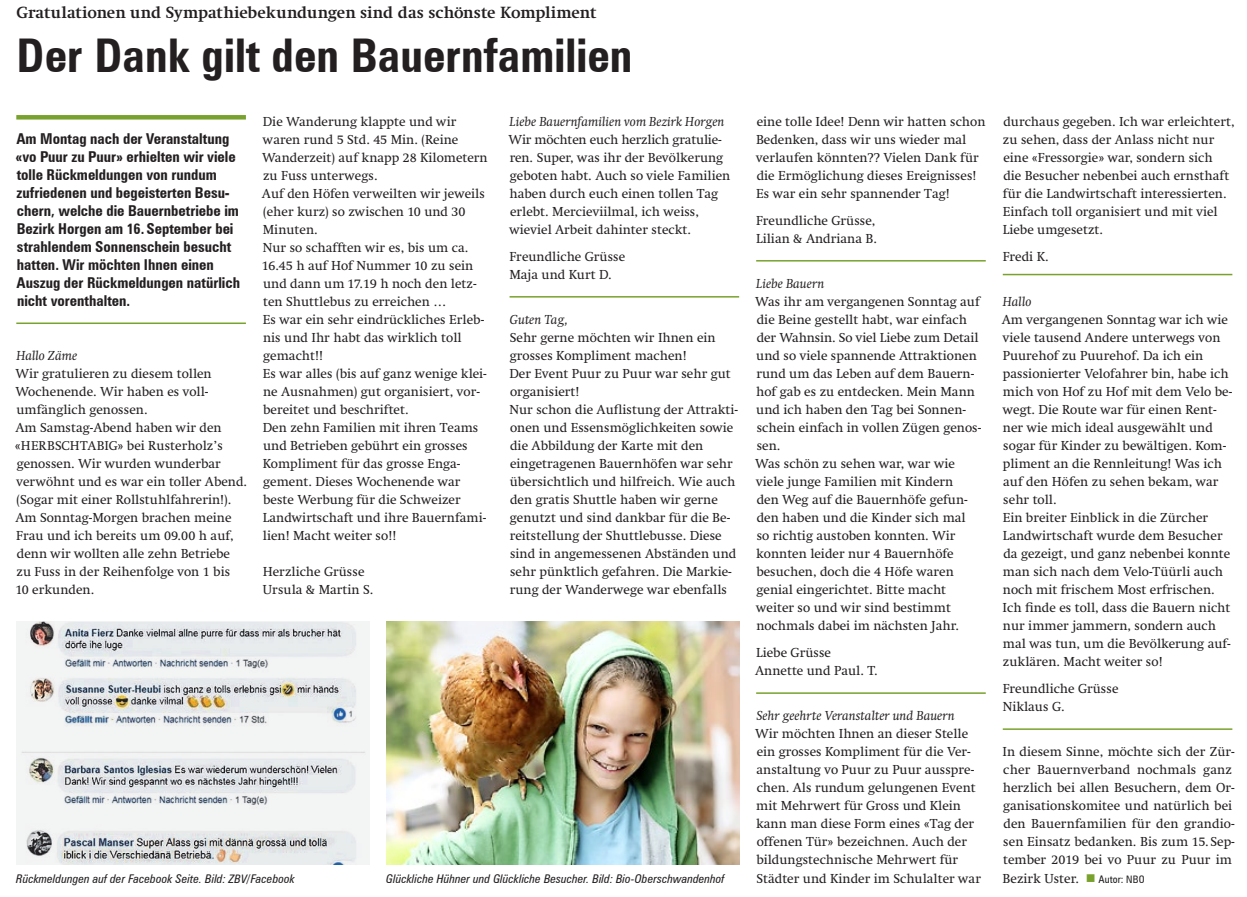
<style>
.page{position:relative;width:1247px;height:897px;background:#fff}
.page>*{position:absolute;margin:0;border:0;box-sizing:border-box;transform-origin:0 0}
.t1{font:700 condensed 46.5px "Zurich BT";color:#231f20}
.t2{font:700 16.5px "Swift LT Pro";letter-spacing:-.005em;color:#231f20}
.t3{font:700 condensed 15px/18px "Zurich BT";color:#231f20}
.t4{font:13.35px/18px "Swift LT Pro";color:#231f20}
.t5{font:italic 13.35px "Swift LT Pro";color:#231f20}
.t6{font:italic condensed 12px "Zurich BT";letter-spacing:.01em;color:#231f20}
.s1{font-size:14.7px}
.s2{font-size:13.05px}
.s3{font-size:11.7px}
.s4{color:#78a22d}
.s5{font-family:"Zurich BT";font-stretch:condensed;font-size:10.5px}
.s6{font-family:"Zurich BT";font-stretch:condensed;font-size:10.35px}
</style>
<div class="page">
<hr style="left:16px;top:115px;width:230px;height:4px;background:#78a22d">
<hr style="left:16px;top:322px;width:230px;height:2px;background:#78a22d">
<hr style="left:510px;top:296px;width:229px;height:1px;background:#78a22d">
<hr style="left:756px;top:260px;width:230px;height:1px;background:#78a22d">
<hr style="left:756px;top:692px;width:230px;height:1px;background:#78a22d">
<hr style="left:1003px;top:274px;width:229px;height:1px;background:#78a22d">
<hr style="left:1003px;top:728px;width:229px;height:1px;background:#78a22d">
<img style="left:16px;top:621px;width:353px;height:243px">
<img style="left:386px;top:621px;width:353px;height:243px">
<p class="t2" style="left:17px;top:2px;width:582px">Gratulationen und Sympathiebekundungen sind das schönste Kompliment</p>
<h1 class="t1" style="left:16px;top:27px;width:618px">Der Dank gilt den Bauernfamilien</h1>
<p class="t3" style="left:15px;top:129px;width:226px">Am Montag nach der Veranstaltung «vo Puur zu Puur» erhielten wir viele tolle Rückmeldungen von rundum zufriedenen und begeisterten Besu&shy;chern, welche die Bauernbetriebe im Bezirk Horgen am <span class="s1">16</span>.September bei strahlendem Sonnenschein besucht hatten. Wir möchten Ihnen einen Auszug der Rückmeldungen natürlich nicht vorenthalten.</p>
<p class="t5" style="left:16px;top:347px;width:62px">Hallo Zäme</p>
<p class="t4" style="left:15px;top:364px;width:234px">Wir gratulieren zu diesem tollen<br>Wochenende. Wir haben es voll&shy;umfänglich genossen.<br>Am Samstag-Abend haben wir den «<span class="s2">HERBSCHTABIG</span>» bei Rusterholz’s genossen. Wir wurden wunderbar verwöhnt und es war ein toller Abend. (Sogar mit einer Rollstuhlfahrerin!).<br>Am Sonntag-Morgen brachen meine<br>Frau und ich bereits um <span class="s2">09</span>.<span class="s2">00</span> h auf, denn wir wollten alle zehn Betriebe<br>zu Fuss in der Reihenfolge von <span class="s2">1</span> bis<br><span class="s2">10</span> erkunden.</p>
<p class="t4" style="left:262px;top:112px;width:227px">Die Wanderung klappte und wir waren rund <span class="s2">5</span> Std. <span class="s2">45</span> Min. (Reine<br>Wanderzeit) auf knapp <span class="s2">28</span> Kilometern zu Fuss unterwegs.<br>Auf den Höfen verweilten wir jeweils (eher kurz) so zwischen <span class="s2">10</span> und <span class="s2">30<br></span>Minuten.<br>Nur so schafften wir es, bis um ca.<br><span class="s2">16</span>.<span class="s2">45</span> h auf Hof Nummer <span class="s2">10</span> zu sein und dann um <span class="s2">17</span>.<span class="s2">19</span> h noch den letz&shy;ten Shuttlebus zu erreichen …<br>Es war ein sehr eindrückliches Erleb&shy;nis und Ihr habt das wirklich toll gemacht!!<br>Es war alles (bis auf ganz wenige klei&shy;ne Ausnahmen) gut organisiert, vor&shy;bereitet und beschriftet.<br>Den zehn Familien mit ihren Teams und Betrieben gebührt ein grosses<br>Kompliment für das grosse Enga&shy;gement. Dieses Wochenende war beste Werbung für die Schweizer<br>Landwirtschaft und ihre Bauernfami&shy;lien! Macht weiter so!!</p>
<p class="t4" style="left:263px;top:562px;width:112px">Herzliche Grüsse<br>Ursula &amp; Martin S.</p>
<p class="t5" style="left:510px;top:113px;width:216px">Liebe Bauernfamilien vom Bezirk Horgen</p>
<p class="t4" style="left:509px;top:130px;width:223px">Wir möchten euch herzlich gratulie&shy;ren. Super, was ihr der Bevölkerung geboten habt. Auch so viele Familien haben durch euch einen tollen Tag erlebt. Mercieviilmal, ich weiss, wieviel Arbeit dahinter steckt.</p>
<p class="t4" style="left:509px;top:247px;width:117px">Freundliche Grüsse<br>Maja und Kurt D.</p>
<p class="t5" style="left:510px;top:311px;width:60px">Guten Tag,</p>
<p class="t4" style="left:509px;top:328px;width:230px">Sehr gerne möchten wir Ihnen ein grosses Kompliment machen!<br>Der Event Puur zu Puur war sehr gut organisiert!<br>Nur schon die Auflistung der Attrakti&shy;onen und Essensmöglichkeiten sowie die Abbildung der Karte mit den eingetragenen Bauernhöfen war sehr übersichtlich und hilfreich. Wie auch den gratis Shuttle haben wir gerne genutzt und sind dankbar für die Be&shy;reitstellung der Shuttlebusse. Diese sind in angemessenen Abständen und sehr pünktlich gefahren. Die Markie&shy;rung der Wanderwege war ebenfalls</p>
<p class="t6" style="left:16px;top:870px;width:280px">Rückmeldungen auf der Facebook Seite. Bild: <span class="s3">ZBV</span>/Facebook</p>
<p class="t6" style="left:386px;top:870px;width:340px">Glückliche Hühner und Glückliche Besucher. Bild: Bio-Oberschwandenhof</p>
<p class="t4" style="left:756px;top:112px;width:231px">eine tolle Idee! Denn wir hatten schon Bedenken, dass wir uns wieder mal verlaufen könnten?? Vielen Dank für die Ermöglichung dieses Ereignisses!<br>Es war ein sehr spannender Tag!</p>
<p class="t4" style="left:756px;top:211px;width:122px">Freundliche Grüsse,<br>Lilian &amp; Andriana B.</p>
<p class="t5" style="left:756px;top:275px;width:70px">Liebe Bauern</p>
<p class="t4" style="left:755px;top:292px;width:228px">Was ihr am vergangenen Sonntag auf die Beine gestellt habt, war einfach der Wahnsin. So viel Liebe zum Detail und so viele spannende Attraktionen rund um das Leben auf dem Bauern&shy;hof gab es zu entdecken. Mein Mann und ich haben den Tag bei Sonnen&shy;schein einfach in vollen Zügen genos&shy;sen.<br>Was schön zu sehen war, war wie viele junge Familien mit Kindern<br>den Weg auf die Bauernhöfe gefun&shy;den haben und die Kinder sich mal<br>so richtig austoben konnten. Wir konnten leider nur <span class="s2">4</span> Bauernhöfe besuchen, doch die <span class="s2">4</span> Höfe waren genial eingerichtet. Bitte macht weiter so und wir sind bestimmt nochmals dabei im nächsten Jahr.</p>
<p class="t4" style="left:755px;top:643px;width:124px">Liebe Grüsse<br>Annette und Paul. T.</p>
<p class="t5" style="left:756px;top:707px;width:200px">Sehr geehrte Veranstalter und Bauern</p>
<p class="t4" style="left:755px;top:724px;width:227px">Wir möchten Ihnen an dieser Stelle ein grosses Kompliment für die Ver&shy;anstaltung vo Puur zu Puur ausspre&shy;chen. Als rundum gelungenen Event mit Mehrwert für Gross und Klein kann man diese Form eines «Tag der offenen Tür» bezeichnen. Auch der bildungstechnische Mehrwert für Städter und Kinder im Schulalter war</p>
<p class="t4" style="left:1003px;top:112px;width:233px">durchaus gegeben. Ich war erleichtert, zu sehen, dass der Anlass nicht nur eine «Fressorgie» war, sondern sich<br>die Besucher nebenbei auch ernsthaft für die Landwirtschaft interessierten.<br>Einfach toll organisiert und mit viel Liebe umgesetzt.</p>
<p class="t4" style="left:1003px;top:247px;width:47px">Fredi K.</p>
<p class="t5" style="left:1003px;top:293px;width:30px">Hallo</p>
<p class="t4" style="left:1002px;top:310px;width:232px">Am vergangenen Sonntag war ich wie viele tausend Andere unterwegs von Puurehof zu Puurehof. Da ich ein passionierter Velofahrer bin, habe ich mich von Hof zu Hof mit dem Velo be&shy;wegt. Die Route war für einen Rent&shy;ner wie mich ideal ausgewählt und sogar für Kinder zu bewältigen. Kom&shy;pliment an die Rennleitung! Was ich auf den Höfen zu sehen bekam, war sehr toll.<br>Ein breiter Einblick in die Zürcher Landwirtschaft wurde dem Besucher da gezeigt, und ganz nebenbei konnte man sich nach dem Velo-Tüürli auch noch mit frischem Most erfrischen.<br>Ich finde es toll, dass die Bauern nicht nur immer jammern, sondern auch mal was tun, um die Bevölkerung auf&shy;zuklären. Macht weiter so!</p>
<p class="t4" style="left:1003px;top:679px;width:117px">Freundliche Grüsse<br>Niklaus G.</p>
<p class="t4" style="left:1003px;top:742px;width:234px">In diesem Sinne, möchte sich der Zür&shy;cher Bauernverband nochmals ganz herzlich bei allen Besuchern, dem Or&shy;ganisationskomitee und natürlich bei den Bauernfamilien für den grandio&shy;sen Einsatz bedanken. Bis zum <span class="s2">15</span>.Sep&shy;tember <span class="s2">2019</span> bei vo Puur zu Puur im Bezirk Uster. <span class="s4">■</span> <span class="s5">Autor:</span> <span class="s6">NBO</span></p>
</div>
